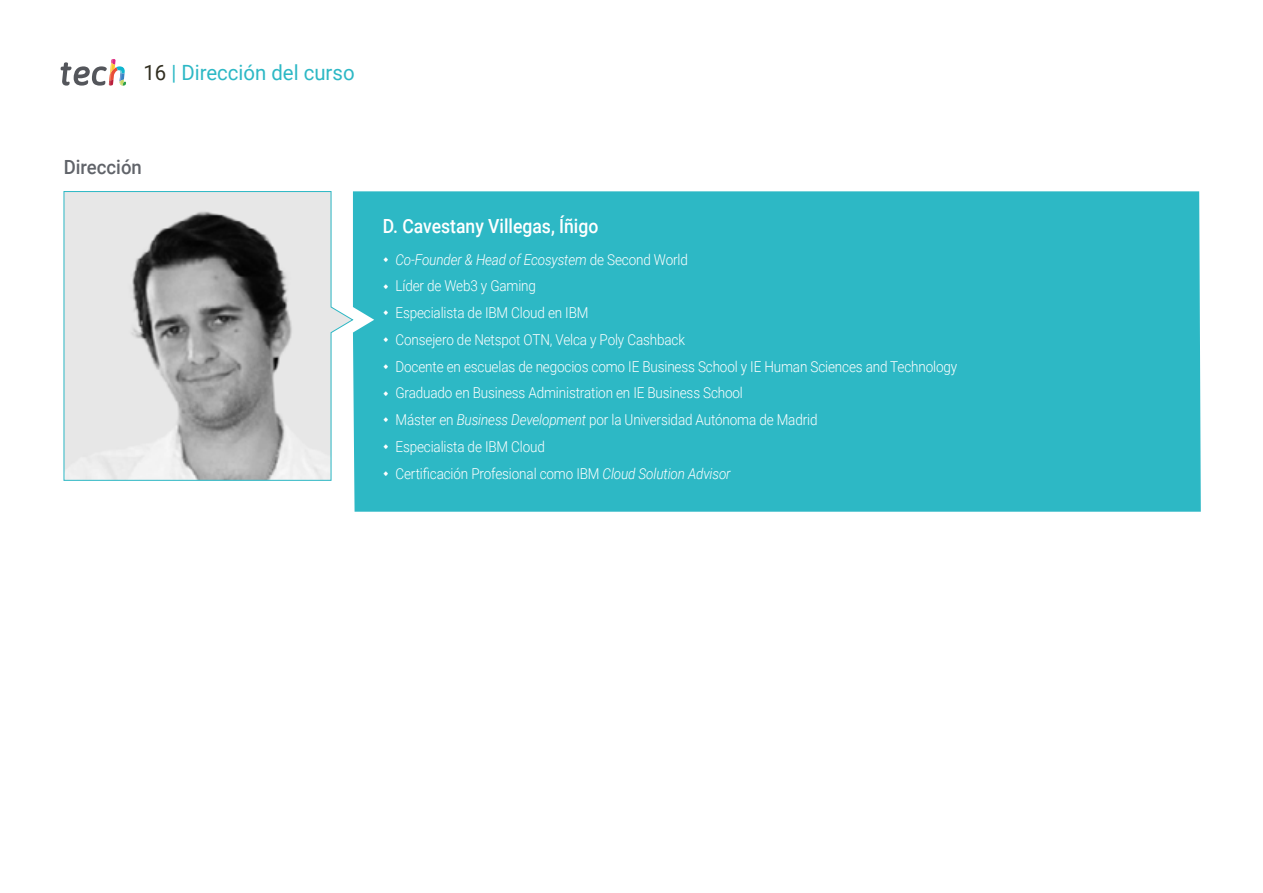
<style>
.page{position:relative;width:1263px;height:893px;background:#fff}
.page>*{position:absolute;margin:0;border:0;box-sizing:border-box;transform-origin:0 0}
.t1{font:21px "Roboto";color:#2db8c5}
.t2{font:500 19.5px "Roboto";color:#fff;scale:.9 1}
.t3{font:500 19.5px "Roboto";color:#61646a;scale:.95 1}
.t4{font:300 15px/26.7px "Roboto";letter-spacing:-.01em;color:#fff;scale:.9 1}
.s1{color:#312e20}
.s2{font-style:italic}
</style>
<div class="page">
<svg style="left:61px;top:59px;width:65px;height:27px"></svg>
<svg style="left:64px;top:191px;width:289px;height:290px;background:#bec0c0"></svg>
<div style="left:353px;top:191px;width:848px;height:321px;background:#2db8c5"></div>
<svg style="left:384px;top:257px;width:4px;height:5px"></svg>
<svg style="left:384px;top:284px;width:4px;height:5px"></svg>
<svg style="left:384px;top:310px;width:4px;height:5px"></svg>
<svg style="left:384px;top:337px;width:4px;height:5px"></svg>
<svg style="left:384px;top:364px;width:4px;height:5px"></svg>
<svg style="left:384px;top:391px;width:4px;height:5px"></svg>
<svg style="left:384px;top:417px;width:4px;height:5px"></svg>
<svg style="left:384px;top:444px;width:4px;height:5px"></svg>
<svg style="left:384px;top:471px;width:4px;height:5px"></svg>
<h1 class="t1" style="left:144px;top:57px;width:213px"><span class="s1">16</span> | Dirección del curso</h1>
<h2 class="t3" style="left:64px;top:153px;width:84px">Dirección</h2>
<h2 class="t2" style="left:383px;top:212px;width:241px">D. Cavestany Villegas, Íñigo</h2>
<p class="t4" style="left:395px;top:245px;width:626px"><span class="s2">Co-Founder &amp; Head of Ecosystem</span> de Second World<br>Líder de Web3 y Gaming<br>Especialista de IBM Cloud en IBM<br>Consejero de Netspot OTN, Velca y Poly Cashback<br>Docente en escuelas de negocios como IE Business School y IE Human Sciences and Technology Graduado en Business Administration en IE Business School<br>Máster en <span class="s2">Business Development</span> por la Universidad Autónoma de Madrid<br>Especialista de IBM Cloud<br>Certificación Profesional como IBM <span class="s2">Cloud Solution Advisor</span></p>
</div>
